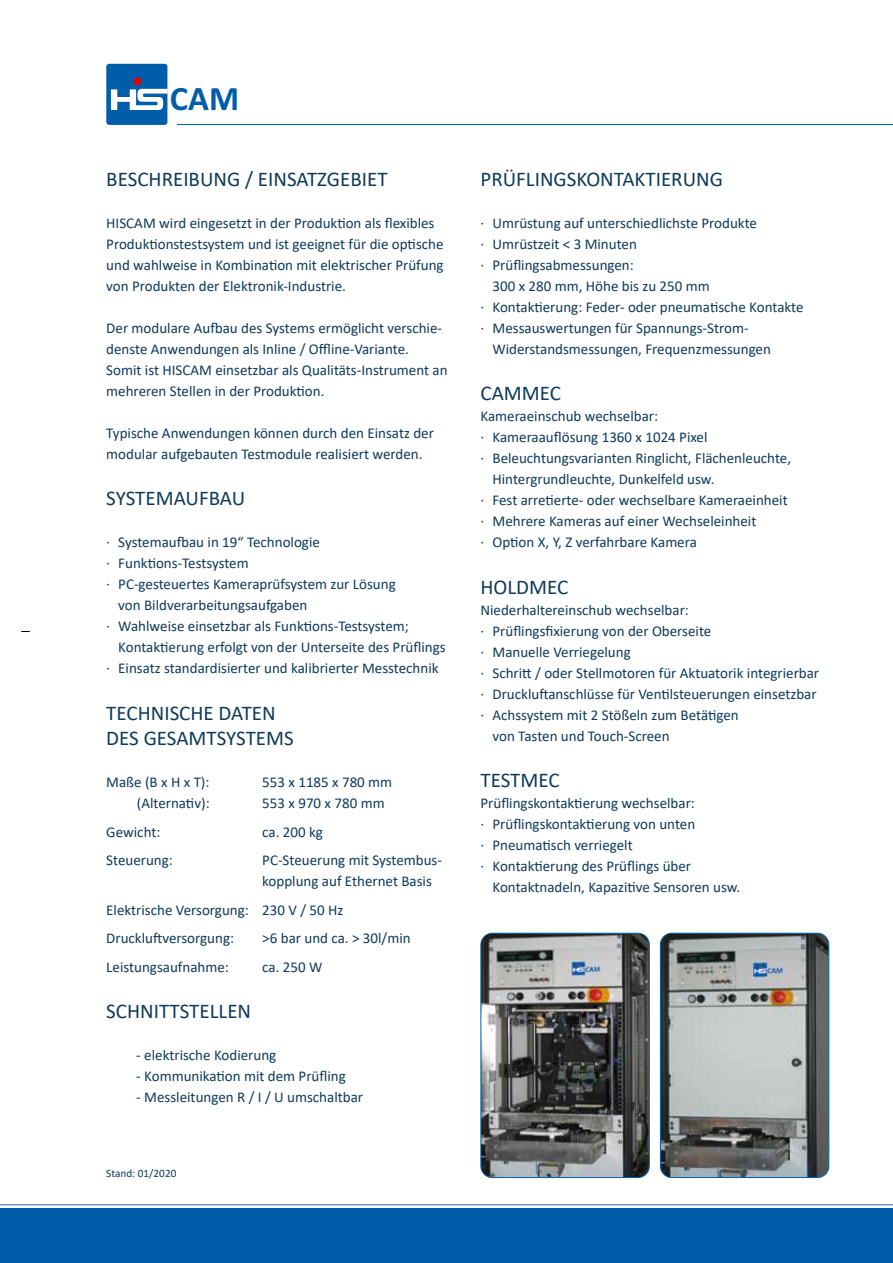
<style>
.page{position:relative;width:893px;height:1263px;background:#fff}
.page>*{position:absolute;margin:0;border:0;box-sizing:border-box;transform-origin:0 0}
.t1{font:700 34.35px "Calibri";color:#005da9}
.t2{font:21px/25.5px "Calibri";color:#0e3a5a}
.t3{font:15px/21px "Calibri";color:#0e3a5a}
.t4{font:11.25px "Calibri";color:#0e3a5a}
</style>
<div class="page">
<div style="left:0;top:1208px;width:893px;height:55px;background:#005da9"></div>
<hr style="left:0;top:1204px;width:893px;height:1px;background:#7295cd">
<hr style="left:177px;top:124px;width:716px;height:1px;background:#005da9">
<div style="left:106px;top:64px;width:61px;height:61px;background:#005da9;border-radius:3px"></div>
<div style="left:133px;top:77px;width:9px;height:8px;background:#d20a11;border-radius:50%"></div>
<svg style="left:111px;top:89px;width:57px;height:21px"></svg>
<img style="left:482px;top:933px;width:167px;height:244px">
<div style="left:480px;top:933px;width:170px;height:245px;border:1px solid #005da9;border-radius:12px"></div>
<img style="left:660px;top:933px;width:169px;height:244px">
<div style="left:660px;top:933px;width:169px;height:245px;border:1px solid #005da9;border-radius:12px"></div>
<h1 class="t1" style="left:170px;top:75px;width:71px">CAM</h1>
<h2 class="t2" style="left:106px;top:166px;width:283px">BESCHREIBUNG / EINSATZGEBIET</h2>
<p class="t3" style="left:106px;top:212px;width:339px">HISCAM wird eingesetzt in der Produktion als flexibles Produktionstestsystem und ist geeignet für die optische und wahlweise in Kombination mit elektrischer Prüfung von Produkten der Elektronik-Industrie.</p>
<p class="t3" style="left:106px;top:317px;width:343px">Der modulare Aufbau des Systems ermöglicht verschie&shy;denste Anwendungen als Inline / Offline-Variante.<br>Somit ist HISCAM einsetzbar als Qualitäts-Instrument an mehreren Stellen in der Produktion.</p>
<p class="t3" style="left:106px;top:422px;width:329px">Typische Anwendungen können durch den Einsatz der modular aufgebauten Testmodule realisiert werden.</p>
<h2 class="t2" style="left:106px;top:485px;width:140px">SYSTEMAUFBAU</h2>
<p class="t3" style="left:106px;top:531px;width:215px">· Systemaufbau in 19“ Technologie</p>
<p class="t3" style="left:106px;top:552px;width:144px">· Funktions-Testsystem</p>
<p class="t3" style="left:106px;top:573px;width:291px">· PC-gesteuertes Kameraprüfsystem zur Lösung</p>
<p class="t3" style="left:118px;top:594px;width:191px">von Bildverarbeitungsaufgaben</p>
<p class="t3" style="left:106px;top:615px;width:304px">· Wahlweise einsetzbar als Funktions-Testsystem;</p>
<p class="t3" style="left:118px;top:636px;width:329px">Kontaktierung erfolgt von der Unterseite des Prüflings</p>
<p class="t3" style="left:106px;top:657px;width:334px">· Einsatz standardisierter und kalibrierter Messtechnik</p>
<h2 class="t2" style="left:106px;top:700px;width:189px">TECHNISCHE DATEN<br>DES GESAMTSYSTEMS</h2>
<p class="t3" style="left:106px;top:771px;width:105px">Maße (B x H x T):</p>
<p class="t3" style="left:262px;top:771px;width:131px">553 x 1185 x 780 mm</p>
<p class="t3" style="left:137px;top:792px;width:74px">(Alternativ):</p>
<p class="t3" style="left:262px;top:792px;width:124px">553 x 970 x 780 mm</p>
<p class="t3" style="left:106px;top:821px;width:56px">Gewicht:</p>
<p class="t3" style="left:262px;top:821px;width:62px">ca. 200 kg</p>
<p class="t3" style="left:106px;top:849px;width:68px">Steuerung:</p>
<p class="t3" style="left:262px;top:849px;width:181px">PC-Steuerung mit Systembus&shy;kopplung auf Ethernet Basis</p>
<p class="t3" style="left:106px;top:895px;width:239px;line-height:28.5px">Elektrische Versorgung: 230 V / 50 Hz<br>Druckluftversorgung:</p>
<p class="t3" style="left:262px;top:927px;width:150px">&gt;6 bar und ca. &gt; 30l/min</p>
<p class="t3" style="left:106px;top:956px;width:124px">Leistungsaufnahme:</p>
<p class="t3" style="left:262px;top:956px;width:62px">ca. 250 W</p>
<h2 class="t2" style="left:106px;top:998px;width:146px">SCHNITTSTELLEN</h2>
<p class="t3" style="left:136px;top:1044px;width:141px">- elektrische Kodierung</p>
<p class="t3" style="left:136px;top:1065px;width:211px">- Kommunikation mit dem Prüfling</p>
<p class="t3" style="left:136px;top:1086px;width:228px">- Messleitungen R / I / U umschaltbar</p>
<p class="t4" style="left:106px;top:1165px;width:72px">Stand: 01/2020</p>
<h2 class="t2" style="left:480px;top:166px;width:244px">PRÜFLINGSKONTAKTIERUNG</h2>
<p class="t3" style="left:480px;top:212px;width:278px">· Umrüstung auf unterschiedlichste Produkte</p>
<p class="t3" style="left:480px;top:233px;width:158px">· Umrüstzeit &lt; 3 Minuten</p>
<p class="t3" style="left:480px;top:254px;width:155px">· Prüflingsabmessungen:</p>
<p class="t3" style="left:492px;top:275px;width:219px">300 x 280 mm, Höhe bis zu 250 mm</p>
<p class="t3" style="left:480px;top:296px;width:325px">· Kontaktierung: Feder- oder pneumatische Kontakte</p>
<p class="t3" style="left:480px;top:317px;width:270px">· Messauswertungen für Spannungs-Strom-</p>
<p class="t3" style="left:492px;top:338px;width:280px">Widerstandsmessungen, Frequenzmessungen</p>
<h2 class="t2" style="left:480px;top:380px;width:82px">CAMMEC</h2>
<p class="t3" style="left:480px;top:405px;width:179px">Kameraeinschub wechselbar:</p>
<p class="t3" style="left:480px;top:426px;width:228px">· Kameraauflösung 1360 x 1024 Pixel</p>
<p class="t3" style="left:480px;top:447px;width:312px">· Beleuchtungsvarianten Ringlicht, Flächenleuchte,</p>
<p class="t3" style="left:492px;top:468px;width:223px">Hintergrundleuchte, Dunkelfeld usw.</p>
<p class="t3" style="left:480px;top:489px;width:309px">· Fest arretierte- oder wechselbare Kameraeinheit</p>
<p class="t3" style="left:480px;top:510px;width:277px">· Mehrere Kameras auf einer Wechseleinheit</p>
<p class="t3" style="left:480px;top:531px;width:218px">· Option X, Y, Z verfahrbare Kamera</p>
<h2 class="t2" style="left:480px;top:574px;width:89px">HOLDMEC</h2>
<p class="t3" style="left:480px;top:599px;width:210px">Niederhaltereinschub wechselbar:</p>
<p class="t3" style="left:480px;top:620px;width:232px">· Prüflingsfixierung von der Oberseite</p>
<p class="t3" style="left:480px;top:641px;width:152px">· Manuelle Verriegelung</p>
<p class="t3" style="left:480px;top:662px;width:340px">· Schritt / oder Stellmotoren für Aktuatorik integrierbar</p>
<p class="t3" style="left:480px;top:683px;width:338px">· Druckluftanschlüsse für Ventilsteuerungen einsetzbar</p>
<p class="t3" style="left:480px;top:704px;width:260px">· Achssystem mit 2 Stößeln zum Betätigen</p>
<p class="t3" style="left:492px;top:725px;width:179px">von Tasten und Touch-Screen</p>
<h2 class="t2" style="left:480px;top:767px;width:81px">TESTMEC</h2>
<p class="t3" style="left:480px;top:792px;width:216px">Prüflingskontaktierung wechselbar:</p>
<p class="t3" style="left:480px;top:813px;width:216px">· Prüflingskontaktierung von unten</p>
<p class="t3" style="left:480px;top:834px;width:154px">· Pneumatisch verriegelt</p>
<p class="t3" style="left:480px;top:855px;width:212px">· Kontaktierung des Prüflings über</p>
<p class="t3" style="left:492px;top:876px;width:249px">Kontaktnadeln, Kapazitive Sensoren usw.</p>
</div>
